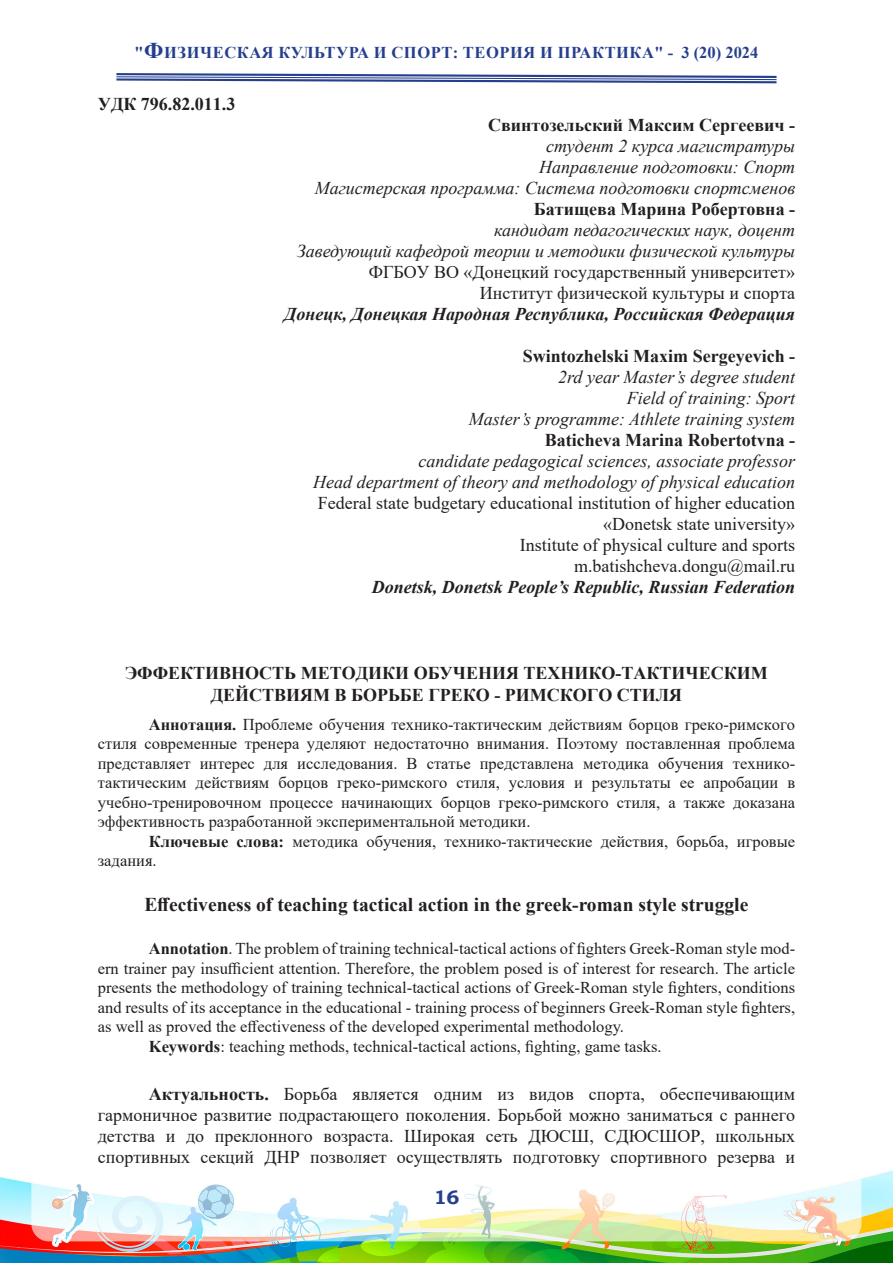
<style>
.page{position:relative;width:893px;height:1263px;background:#fff}
.page>*{position:absolute;margin:0;border:0;box-sizing:border-box;transform-origin:0 0}
.t1{font:700 19.5px "Times New Roman";color:#231f20}
.t2{font:700 19.5px "Bookman Old Style";color:#253f8e}
.t3{font:18px/21px "Times New Roman";color:#231f20;text-align:justify}
.t4{font:italic 18px "Times New Roman";color:#231f20}
.t5{font:700 18px/21.6px "Times New Roman";color:#231f20;text-align:center}
.t6{font:italic 700 18px "Times New Roman";color:#231f20}
.t7{font:16.5px/19.5px "Times New Roman";color:#231f20;text-align:justify}
.t8{font:700 16.5px "Times New Roman";letter-spacing:.035em;color:#253f8e}
.s1{font-size:22.5px}
.s2{font-weight:700}
</style>
<div class="page">
<img style="left:0;top:1170px;width:893px;height:93px">
<svg style="left:116px;top:73px;width:661px;height:11px"></svg>
<p class="t8" style="left:134px;top:40px;width:625px">"<span class="s1">Ф</span>ИЗИЧЕСКАЯ КУЛЬТУРА И СПОРТ: ТЕОРИЯ И ПРАКТИКА" - 3 (20) 2024</p>
<p class="t5" style="left:98px;top:93px;width:139px">УДК 796.82.011.3</p>
<p class="t5" style="left:488px;top:114px;width:309px">Свинтозельский Максим Сергеевич -</p>
<p class="t4" style="left:546px;top:134px;width:250px">студент 2 курса магистратуры</p>
<p class="t4" style="left:539px;top:155px;width:257px">Направление подготовки: Спорт</p>
<p class="t4" style="left:315px;top:176px;width:482px">Магистерская программа: Система подготовки спортсменов</p>
<p class="t5" style="left:534px;top:198px;width:263px">Батищева Марина Робертовна -</p>
<p class="t4" style="left:494px;top:218px;width:303px">кандидат педагогических наук, доцент</p>
<p class="t4" style="left:297px;top:239px;width:500px">Заведующий кафедрой теории и методики физической культуры</p>
<p class="t3" style="left:369px;top:261px;width:428px">ФГБОУ ВО «Донецкий государственный университет»</p>
<p class="t3" style="left:480px;top:282px;width:317px">Институт физической культуры и спорта</p>
<p class="t6" style="left:284px;top:301px;width:512px">Донецк, Донецкая Народная Республика, Российская Федерация</p>
<p class="t5" style="left:523px;top:345px;width:274px">Swintozhelski Maxim Sergeyevich -</p>
<p class="t4" style="left:558px;top:365px;width:238px">2rd year Master’s degree student</p>
<p class="t4" style="left:627px;top:386px;width:170px">Field of training: Sport</p>
<p class="t4" style="left:469px;top:407px;width:328px">Master’s programme: Athlete training system</p>
<p class="t5" style="left:545px;top:429px;width:252px">Baticheva Marina Robertotvna -</p>
<p class="t4" style="left:418px;top:449px;width:378px">candidate pedagogical sciences, associate professor</p>
<p class="t4" style="left:313px;top:470px;width:483px">Head department of theory and methodology of physical education</p>
<p class="t3" style="left:318px;top:492px;width:479px">Federal state budgetary educational institution of higher education</p>
<p class="t3" style="left:603px;top:513px;width:193px">«Donetsk state university»</p>
<p class="t3" style="left:520px;top:534px;width:277px">Institute of physical culture and sports</p>
<p class="t3" style="left:574px;top:555px;width:223px">m.batishcheva.dongu@mail.ru</p>
<p class="t6" style="left:372px;top:574px;width:425px">Donetsk, Donetsk People’s Republic, Russian Federation</p>
<p class="t5" style="left:125px;top:662px;width:644px">ЭФФЕКТИВНОСТЬ МЕТОДИКИ ОБУЧЕНИЯ ТЕХНИКО-ТАКТИЧЕСКИМ<br>ДЕЙСТВИЯМ В БОРЬБЕ ГРЕКО - РИМСКОГО СТИЛЯ</p>
<p class="t7" style="left:98px;top:714px;width:699px;text-indent:51px"><span class="s2">Аннотация.</span> Проблеме обучения технико-тактическим действиям борцов греко-римского стиля современные тренера уделяют недостаточно внимания. Поэтому поставленная проблема представляет интерес для исследования. В статье представлена методика обучения технико&shy;тактическим действиям борцов греко-римского стиля, условия и результаты ее апробации в учебно-тренировочном процессе начинающих борцов греко-римского стиля, а также доказана эффективность разработанной экспериментальной методики.</p>
<p class="t7" style="left:98px;top:831px;width:699px;text-indent:51px"><span class="s2">Ключевые слова:</span> методика обучения, технико-тактические действия, борьба, игровые задания.</p>
<p class="t1" style="left:145px;top:890px;width:605px">Effectiveness of teaching tactical action in the greek-roman style struggle</p>
<p class="t7" style="left:98px;top:938px;width:699px;text-indent:51px"><span class="s2">Annotation</span>. The problem of training technical-tactical actions of fighters Greek-Roman style mod&shy;ern trainer pay insufficient attention. Therefore, the problem posed is of interest for research. The article presents the methodology of training technical-tactical actions of Greek-Roman style fighters, conditions and results of its acceptance in the educational - training process of beginners Greek-Roman style fighters, as well as proved the effectiveness of the developed experimental methodology.</p>
<p class="t7" style="left:149px;top:1036px;width:514px"><span class="s2">Keywords</span>: teaching methods, technical-tactical actions, fighting, game tasks.</p>
<p class="t3" style="left:98px;top:1083px;width:699px;text-indent:51px"><span class="s2">Актуальность.</span> Борьба является одним из видов спорта, обеспечивающим гармоничное развитие подрастающего поколения. Борьбой можно заниматься с раннего детства и до преклонного возраста. Широкая сеть ДЮСШ, СДЮСШОР, школьных спортивных секций ДНР позволяет осуществлять подготовку спортивного резерва и</p>
<p class="t2" style="left:434px;top:1183px;width:27px">16</p>
</div>
